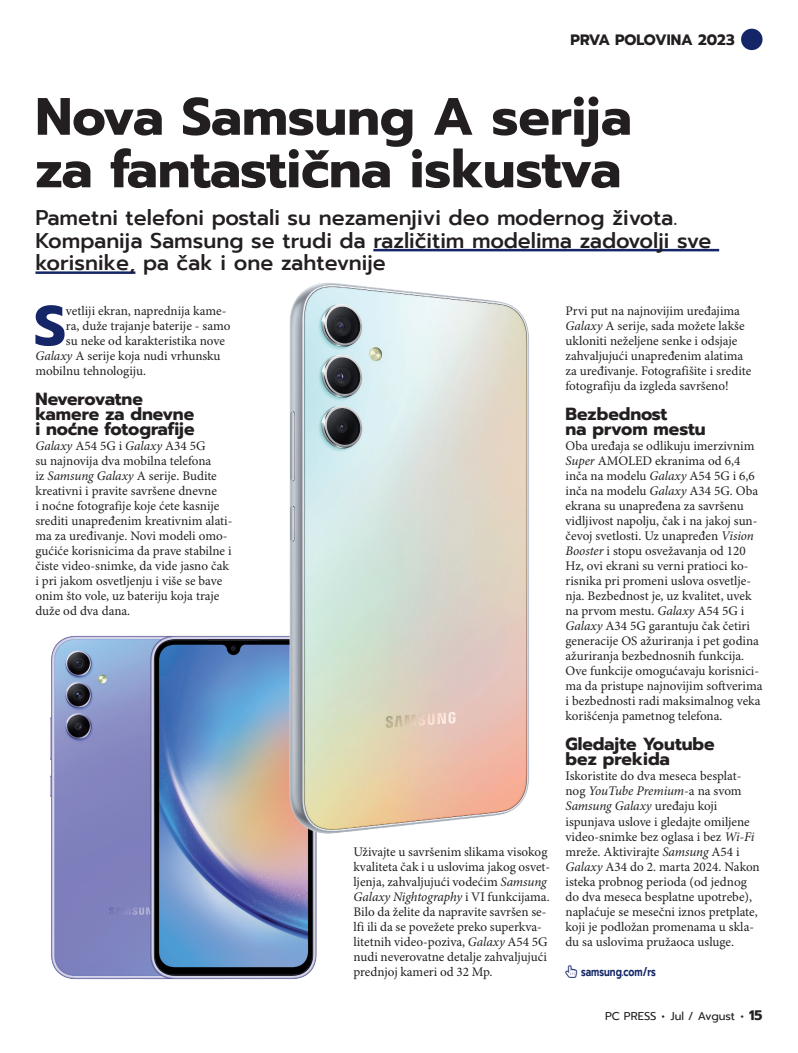
<style>
.page{position:relative;width:798px;height:1053px;background:#fff}
.page>*{position:absolute;margin:0;border:0;box-sizing:border-box;transform-origin:0 0}
.t1{font:700 56px "Prompt";color:#142667}
.t2{font:700 52.5px/52.5px "Prompt";color:#231f20}
.t3{font:500 21.25px/22.5px "Prompt";color:#231f20}
.t4{font:700 17.5px/15px "Prompt";color:#231f20}
.t5{font:700 15px "Prompt";color:#231f20}
.t6{font:13.12px/15px "Minion Pro";color:#231f20}
.t7{font:600 12.5px "Prompt";color:#142667;scale:.75 1}
.t8{font:11.25px "Prompt";color:#231f20}
.s1{font-style:italic}
.s2{font-weight:700}
.s3{font-weight:700;font-size:13.75px}
</style>
<div class="page">
<hr style="left:373px;top:249px;width:346px;height:2px;background:#142667">
<hr style="left:35px;top:271px;width:100px;height:3px;background:#142667">
<img style="left:50px;top:635px;width:267px;height:345px">
<img style="left:278px;top:282px;width:251px;height:556px">
<div style="left:740px;top:29px;width:22px;height:21px;background:#142667;border-radius:50%"></div>
<p class="t5" style="left:570px;top:29px;width:166px">prva polovina 2023</p>
<h2 class="t2" style="left:35px;top:90px;width:597px">Nova Samsung A serija za fantastična iskustva</h2>
<h3 class="t3" style="left:35px;top:207px;width:677px">Pametni telefoni postali su nezamenjivi deo modernog života.<br>Kompanija Samsung se trudi da različitim modelima zadovolji sve korisnike, pa čak i one zahtevnije</h3>
<h1 class="t1" style="left:34px;top:283px;width:33px">S</h1>
<p class="t6" style="left:66px;top:304px;width:162px">vetliji ekran, naprednija kame-</p>
<p class="t6" style="left:66px;top:319px;width:166px">ra, duže trajanje baterije - samo</p>
<p class="t6" style="left:66px;top:334px;width:160px">su neke od karakteristika nove</p>
<p class="t6" style="left:35px;top:349px;width:186px"><span class="s1">Galaxy</span> A serije koja nudi vrhunsku</p>
<p class="t6" style="left:35px;top:364px;width:112px">mobilnu tehnologiju.</p>
<h3 class="t4" style="left:35px;top:391px;width:161px">Neverovatne kamere za dnevne i noćne fotografije</h3>
<p class="t6" style="left:35px;top:439px;width:198px"><span class="s1">Galaxy</span> A54 5G i <span class="s1">Galaxy</span> A34 5G<br>su najnovija dva mobilna telefona<br>iz <span class="s1">Samsung Galaxy</span> A serije. Budite kreativni i pravite savršene dnevne<br>i noćne fotografije koje ćete kasnije srediti unapređenim kreativnim alati&shy;ma za uređivanje. Novi modeli omo&shy;gućiće korisnicima da prave stabilne i čiste video-snimke, da vide jasno čak i pri jakom osvetljenju i više se bave onim što vole, uz bateriju koja traje duže od dva dana.</p>
<p class="t6" style="left:353px;top:844px;width:198px">Uživajte u savršenim slikama visokog kvaliteta čak i u uslovima jakog osvet&shy;ljenja, zahvaljujući vodećim <span class="s1">Samsung Galaxy Nightography</span> i VI funkcijama.<br>Bilo da želite da napravite savršen se&shy;lfi ili da se povežete preko superkva&shy;litetnih video-poziva, <span class="s1">Galaxy</span> A54 5G nudi neverovatne detalje zahvaljujući prednjoj kameri od 32 Mp.</p>
<p class="t6" style="left:565px;top:304px;width:187px">Prvi put na najnovijim uređajima <span class="s1">Galaxy</span> A serije, sada možete lakše ukloniti neželjene senke i odsjaje zahvaljujući unapređenim alatima za uređivanje. Fotografišite i sredite fotografiju da izgleda savršeno!</p>
<h3 class="t4" style="left:565px;top:406px;width:141px">Bezbednost<br>na prvom mestu</h3>
<p class="t6" style="left:565px;top:439px;width:198px">Oba uređaja se odlikuju imerzivnim <span class="s1">Super</span> AMOLED ekranima od 6,4 inča na modelu <span class="s1">Galaxy</span> A54 5G i 6,6 inča na modelu <span class="s1">Galaxy</span> A34 5G. Oba ekrana su unapređena za savršenu vidljivost napolju, čak i na jakoj sun&shy;čevoj svetlosti. Uz unapređen <span class="s1">Vision Booster</span> i stopu osvežavanja od 120<br>Hz, ovi ekrani su verni pratioci ko&shy;risnika pri promeni uslova osvetlje&shy;nja. Bezbednost je, uz kvalitet, uvek na prvom mestu. <span class="s1">Galaxy</span> A54 5G i <span class="s1">Galaxy</span> A34 5G garantuju čak četiri generacije OS ažuriranja i pet godina ažuriranja bezbednosnih funkcija.<br>Ove funkcije omogućavaju korisnici&shy;ma da pristupe najnovijim softverima i bezbednosti radi maksimalnog veka korišćenja pametnog telefona.</p>
<h3 class="t4" style="left:565px;top:736px;width:151px">Gledajte Youtube bez prekida</h3>
<p class="t6" style="left:565px;top:769px;width:196px">Iskoristite do dva meseca besplat&shy;nog <span class="s1">YouTube Premium</span>-a na svom <span class="s1">Samsung Galaxy</span> uređaju koji ispunjava uslove i gledajte omiljene video-snimke bez oglasa i bez <span class="s1">Wi-Fi </span>mreže. Aktivirajte <span class="s1">Samsung</span> A54 i <span class="s1">Galaxy</span> A34 do 2. marta 2024. Nakon isteka probnog perioda (od jednog do dva meseca besplatne upotrebe), naplaćuje se mesečni iznos pretplate, koji je podložan promenama u skla&shy;du sa uslovima pružaoca usluge.</p>
<p class="t7" style="left:581px;top:961px;width:101px">samsung.com/rs</p>
<p class="t8" style="left:605px;top:1007px;width:159px">PC PRESS <span class="s2">•</span> Jul / Avgust <span class="s2">•</span> <span class="s3">15</span></p>
</div>
